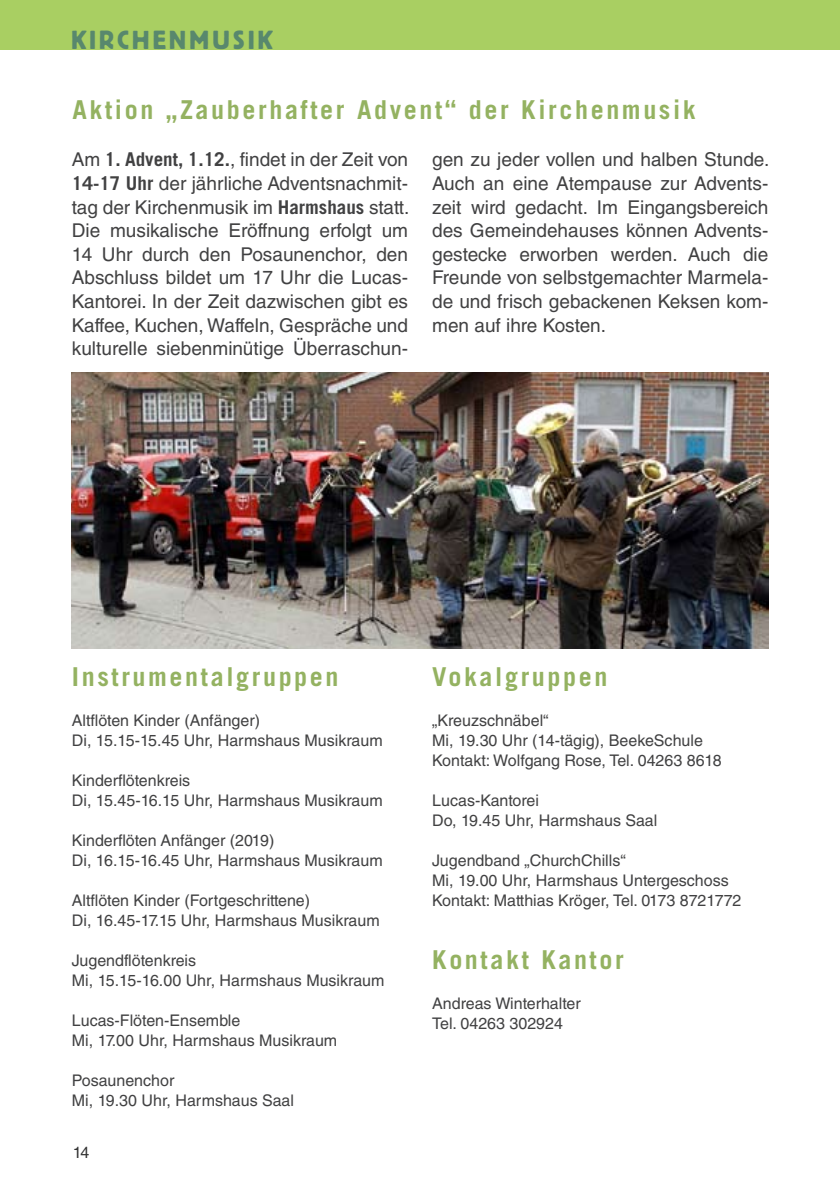
<style>
.page{position:relative;width:840px;height:1191px;background:#fff}
.page>*{position:absolute;margin:0;border:0;box-sizing:border-box;transform-origin:0 0}
.t1{font:700 26px "Trade Gothic LT Pro";letter-spacing:.1em;color:#94b261}
.t2{font:26px "Block Pro";letter-spacing:.13em;color:#58886d}
.t3{font:19px/23.6px "Helvetica LT Std";color:#414142;text-align:justify}
.t4{font:16px/20px "Helvetica LT Std";color:#414142}
.t5{font:16px "Helvetica LT Std";color:#000}
.s1{font-family:"Trade Gothic LT Pro";font-weight:700}
</style>
<div class="page">
<div style="left:0;top:0;width:839px;height:49px;background:#a9cf62"></div>
<img style="left:72px;top:372px;width:696px;height:276px">
<h1 class="t2" style="left:71px;top:23px;width:202px">KIRCHENMUSIK</h1>
<h1 class="t1" style="left:72px;top:94px;width:624px">Aktion „Zauberhafter Advent“ der Kirchenmusik</h1>
<p class="t3" style="left:72px;top:148px;width:339px">Am <span class="s1">1. Advent, 1.12.</span>, findet in der Zeit von <span class="s1">14-17 Uhr</span> der jährliche Adventsnachmit&shy;tag der Kirchenmusik im <span class="s1">Harmshaus</span> statt.<br>Die musikalische Eröffnung erfolgt um 14 Uhr durch den Posaunenchor, den Abschluss bildet um 17 Uhr die Lucas-Kantorei. In der Zeit dazwischen gibt es Kaffee, Kuchen, Waffeln, Gespräche und kulturelle siebenminütige Überraschun-</p>
<p class="t3" style="left:432px;top:148px;width:338px">gen zu jeder vollen und halben Stunde.<br>Auch an eine Atempause zur Advents&shy;zeit wird gedacht. Im Eingangsbereich des Gemeindehauses können Advents&shy;gestecke erworben werden. Auch die Freunde von selbstgemachter Marmela&shy;de und frisch gebackenen Keksen kom&shy;men auf ihre Kosten.</p>
<h1 class="t1" style="left:72px;top:660px;width:268px">Instrumentalgruppen</h1>
<p class="t4" style="left:72px;top:710px;width:312px">Altflöten Kinder (Anfänger)<br>Di, 15.15-15.45 Uhr, Harmshaus Musikraum</p>
<p class="t4" style="left:72px;top:770px;width:312px">Kinderflötenkreis<br>Di, 15.45-16.15 Uhr, Harmshaus Musikraum</p>
<p class="t4" style="left:72px;top:830px;width:312px">Kinderflöten Anfänger (2019)<br>Di, 16.15-16.45 Uhr, Harmshaus Musikraum</p>
<p class="t4" style="left:72px;top:890px;width:309px">Altflöten Kinder (Fortgeschrittene)<br>Di, 16.45-17.15 Uhr, Harmshaus Musikraum</p>
<p class="t4" style="left:72px;top:950px;width:314px">Jugendflötenkreis<br>Mi, 15.15-16.00 Uhr, Harmshaus Musikraum</p>
<p class="t4" style="left:72px;top:1010px;width:267px">Lucas-Flöten-Ensemble<br>Mi, 17.00 Uhr, Harmshaus Musikraum</p>
<p class="t4" style="left:72px;top:1070px;width:223px">Posaunenchor<br>Mi, 19.30 Uhr, Harmshaus Saal</p>
<p class="t5" style="left:72px;top:1143px;width:19px">14</p>
<h1 class="t1" style="left:432px;top:660px;width:176px">Vokalgruppen</h1>
<p class="t4" style="left:432px;top:710px;width:291px">„Kreuzschnäbel“<br>Mi, 19.30 Uhr (14-tägig), BeekeSchule<br>Kontakt: Wolfgang Rose, Tel. 04263 8618</p>
<p class="t4" style="left:432px;top:790px;width:226px">Lucas-Kantorei<br>Do, 19.45 Uhr, Harmshaus Saal</p>
<p class="t4" style="left:432px;top:850px;width:310px">Jugendband „ChurchChills“<br>Mi, 19.00 Uhr, Harmshaus Untergeschoss<br>Kontakt: Matthias Kröger, Tel. 0173 8721772</p>
<h1 class="t1" style="left:432px;top:943px;width:193px">Kontakt Kantor</h1>
<p class="t4" style="left:432px;top:993px;width:150px">Andreas Winterhalter<br>Tel. 04263 302924</p>
</div>
